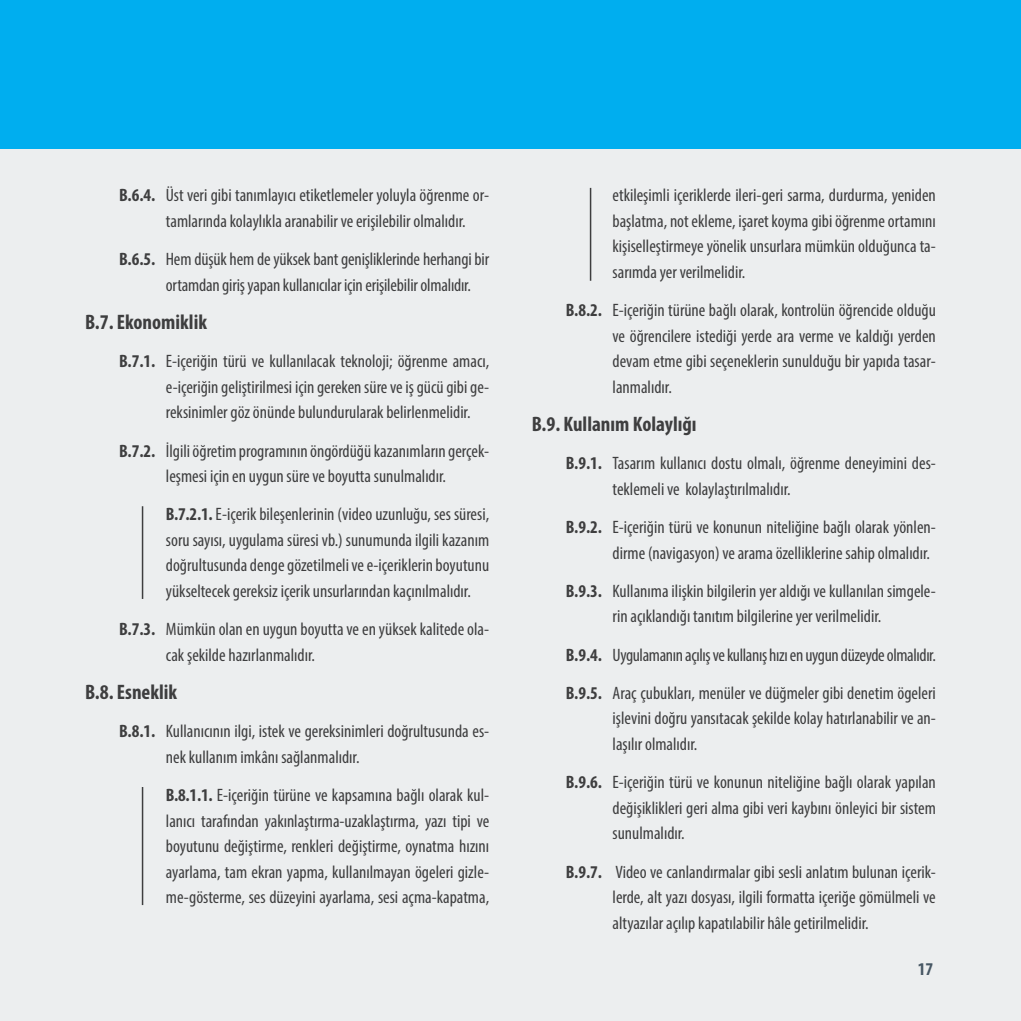
<style>
.page{position:relative;width:1021px;height:1021px;background:#fff}
.page>*{position:absolute;margin:0;border:0;box-sizing:border-box;transform-origin:0 0}
.t1{font:700 condensed 21px "Myriad Pro";color:#3e3e3f}
.t2{font:condensed 18px/25.5px "Myriad Pro";color:#3e3e3f}
.t3{font:condensed 18px/38.2px "Myriad Pro";letter-spacing:-.02em;color:#3e3e3f}
.t4{font:700 condensed 18px "Myriad Pro";color:#475764}
.s1{font-weight:700}
</style>
<div class="page">
<div style="left:0;top:0;width:1020px;height:1020px;background:#eceeef"></div>
<div style="left:0;top:0;width:1020px;height:149px;background:#00aeef"></div>
<hr style="left:142px;top:506px;width:1px;height:93px;background:#3e3e3f">
<hr style="left:590px;top:188px;width:1px;height:93px;background:#3e3e3f">
<hr style="left:142px;top:787px;width:1px;height:118px;background:#3e3e3f">
<p class="t2" style="left:166px;top:182px;width:325px;text-indent:-47px"><span class="s1">B.6.4.</span> Üst veri gibi tanımlayıcı etiketlemeler yoluyla öğrenme or&shy;tamlarında kolaylıkla aranabilir ve erişilebilir olmalıdır.</p>
<p class="t2" style="left:166px;top:246px;width:325px;text-indent:-47px"><span class="s1">B.6.5.</span> Hem düşük hem de yüksek bant genişliklerinde herhangi bir ortamdan giriş yapan kullanıcılar için erişilebilir olmalıdır.</p>
<p class="t1" style="left:85px;top:309px;width:123px">B.7. Ekonomiklik</p>
<p class="t2" style="left:166px;top:348px;width:325px;text-align:justify;text-indent:-47px"><span class="s1">B.7.1.</span> E-içeriğin türü ve kullanılacak teknoloji; öğrenme amacı, e-içeriğin geliştirilmesi için gereken süre ve iş gücü gibi ge&shy;reksinimler göz önünde bulundurularak belirlenmelidir.</p>
<p class="t2" style="left:119px;top:437px;width:371px;text-align:center"><span class="s1">B.7.2.</span> İlgili öğretim programının öngördüğü kazanımların gerçek&shy;leşmesi için en uygun süre ve boyutta sunulmalıdır.</p>
<p class="t2" style="left:166px;top:501px;width:325px;text-align:justify"><span class="s1">B.7.2.1.</span> E-içerik bileşenlerinin (video uzunluğu, ses süresi, soru sayısı, uygulama süresi vb.) sunumunda ilgili kazanım doğrultusunda denge gözetilmeli ve e-içeriklerin boyutunu yükseltecek gereksiz içerik unsurlarından kaçınılmalıdır.</p>
<p class="t2" style="left:166px;top:616px;width:325px;text-indent:-47px"><span class="s1">B.7.3.</span> Mümkün olan en uygun boyutta ve en yüksek kalitede ola&shy;cak şekilde hazırlanmalıdır.</p>
<p class="t1" style="left:85px;top:678px;width:94px">B.8. Esneklik</p>
<p class="t2" style="left:166px;top:718px;width:325px;text-indent:-47px"><span class="s1">B.8.1.</span> Kullanıcının ilgi, istek ve gereksinimleri doğrultusunda es&shy;nek kullanım imkânı sağlanmalıdır.</p>
<p class="t2" style="left:166px;top:782px;width:325px;text-align:justify"><span class="s1">B.8.1.1.</span> E-içeriğin türüne ve kapsamına bağlı olarak kul&shy;lanıcı tarafından yakınlaştırma-uzaklaştırma, yazı tipi ve boyutunu değiştirme, renkleri değiştirme, oynatma hızını ayarlama, tam ekran yapma, kullanılmayan ögeleri gizle&shy;me-gösterme, ses düzeyini ayarlama, sesi açma-kapatma,</p>
<p class="t2" style="left:612px;top:182px;width:325px;text-align:justify">etkileşimli içeriklerde ileri-geri sarma, durdurma, yeniden başlatma, not ekleme, işaret koyma gibi öğrenme ortamını kişiselleştirmeye yönelik unsurlara mümkün olduğunca ta&shy;sarımda yer verilmelidir.</p>
<p class="t2" style="left:612px;top:297px;width:325px;text-align:justify;text-indent:-47px"><span class="s1">B.8.2.</span> E-içeriğin türüne bağlı olarak, kontrolün öğrencide olduğu ve öğrencilere istediği yerde ara verme ve kaldığı yerden devam etme gibi seçeneklerin sunulduğu bir yapıda tasar&shy;lanmalıdır.</p>
<p class="t1" style="left:531px;top:411px;width:166px">B.9. Kullanım Kolaylığı</p>
<p class="t2" style="left:612px;top:450px;width:325px;text-indent:-47px"><span class="s1">B.9.1.</span> Tasarım kullanıcı dostu olmalı, öğrenme deneyimini des&shy;teklemeli ve kolaylaştırılmalıdır.</p>
<p class="t2" style="left:612px;top:514px;width:325px;text-indent:-47px"><span class="s1">B.9.2.</span> E-içeriğin türü ve konunun niteliğine bağlı olarak yönlen&shy;dirme (navigasyon) ve arama özelliklerine sahip olmalıdır.</p>
<p class="t2" style="left:566px;top:578px;width:371px;text-align:center"><span class="s1">B.9.3.</span> Kullanıma ilişkin bilgilerin yer aldığı ve kullanılan simgele&shy;rin açıklandığı tanıtım bilgilerine yer verilmelidir.</p>
<p class="t3" style="left:566px;top:635px;width:371px"><span class="s1">B.9.4.</span> Uygulamanın açılış ve kullanış hızı en uygun düzeyde olmalıdır.<br><span class="s1">B.9.5.</span> Araç çubukları, menüler ve düğmeler gibi denetim ögeleri</p>
<p class="t2" style="left:612px;top:705px;width:325px">işlevini doğru yansıtacak şekilde kolay hatırlanabilir ve an&shy;laşılır olmalıdır.</p>
<p class="t2" style="left:612px;top:769px;width:325px;text-align:justify;text-indent:-47px"><span class="s1">B.9.6.</span> E-içeriğin türü ve konunun niteliğine bağlı olarak yapılan değişiklikleri geri alma gibi veri kaybını önleyici bir sistem sunulmalıdır.</p>
<p class="t2" style="left:612px;top:858px;width:325px;text-align:justify;text-indent:-47px"><span class="s1">B.9.7.</span> Video ve canlandırmalar gibi sesli anlatım bulunan içerik&shy;lerde, alt yazı dosyası, ilgili formatta içeriğe gömülmeli ve altyazılar açılıp kapatılabilir hâle getirilmelidir.</p>
<p class="t4" style="left:917px;top:957px;width:17px">17</p>
</div>
